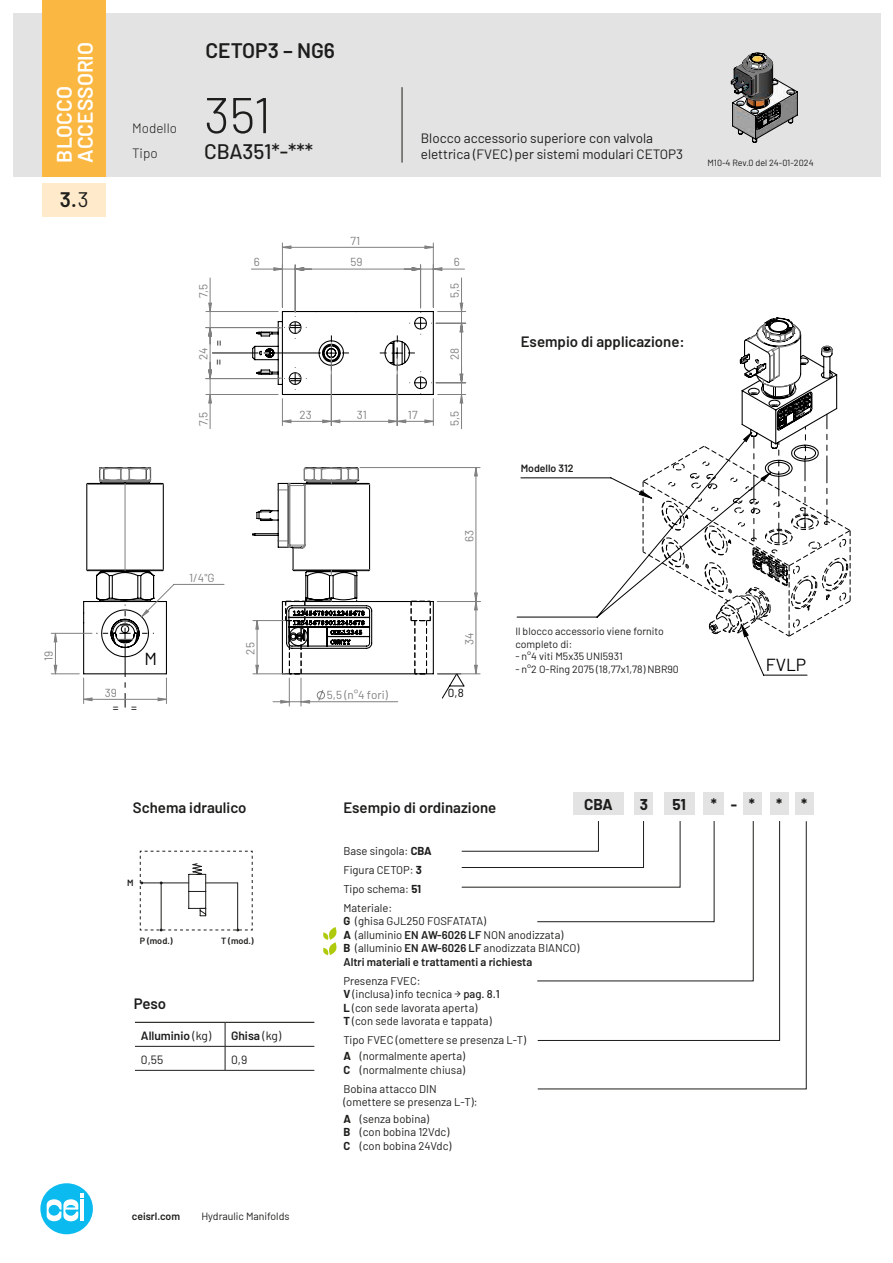
<style>
.page{position:relative;width:893px;height:1263px;background:#fff}
.page>*{position:absolute;margin:0;border:0;box-sizing:border-box;transform-origin:0 0}
.t1{font:300 50.25px "Barlow";color:#1d1d1b}
.t2{font:600 21px/21px "Barlow";color:#fff}
.t3{font:600 21px "Barlow";color:#1d1d1b}
.t4{font:500 21px "Barlow";color:#1d1d1b}
.t5{font:17.55px "Barlow";color:#000}
.t6{font:700 15.3px "Barlow";color:#1d1d1b}
.t7{font:600 15px "Barlow";color:#1d1d1b}
.t8{font:13.5px/16.2px "Barlow";color:#1d1d1b}
.t9{font:300 13.5px "Barlow";color:#1d1d1b}
.t10{font:600 12px "Barlow";color:#1d1d1b}
.t11{font:12px "Barlow";color:#1d1d1b}
.t12{font:11.7px "Barlow";color:#808081}
.t13{font:11.7px "Barlow";color:#000}
.t14{font:11.25px/13.5px "Barlow";color:#1d1d1b}
.t15{font:10.5px/12.6px "Barlow";color:#1d1d1b}
.t16{font:600 10.5px "Barlow";color:#1d1d1b}
.t17{font:9px "Barlow";color:#1d1d1b}
.t18{font:600 9px "Barlow";color:#1d1d1b}
.s1{font-weight:400}
.s2{font-weight:700}
.s3{font-weight:600}
.s4{font-family:"PI Xymbols Arrows"}
.s5{font-weight:500}
</style>
<div class="page">
<div style="left:40px;top:1183px;width:53px;height:51px;background:#0bbbef;border-radius:50%"></div>
<svg style="left:47px;top:1193px;width:37px;height:29px"></svg>
<div style="left:13px;top:13px;width:867px;height:163px;background:#e3e3e3"></div>
<div style="left:43px;top:0;width:63px;height:176px;background:#fab742"></div>
<hr style="left:402px;top:87px;width:1px;height:76px;background:#1d1d1b">
<div style="left:43px;top:183px;width:63px;height:33px;background:#ffeacc"></div>
<svg style="left:323px;top:927px;width:14px;height:28px"></svg>
<div style="left:573px;top:793px;width:51px;height:22px;background:#e3e3e3"></div>
<div style="left:635px;top:793px;width:18px;height:22px;background:#e3e3e3"></div>
<div style="left:743px;top:793px;width:18px;height:22px;background:#e3e3e3"></div>
<div style="left:770px;top:793px;width:18px;height:22px;background:#e3e3e3"></div>
<div style="left:795px;top:793px;width:18px;height:22px;background:#e3e3e3"></div>
<div style="left:664px;top:793px;width:30px;height:22px;background:#e3e3e3"></div>
<div style="left:703px;top:793px;width:21px;height:22px;background:#e3e3e3"></div>
<svg style="left:461px;top:850px;width:76px;height:38px"></svg>
<svg style="left:537px;top:821px;width:270px;height:268px"></svg>
<svg style="left:225px;top:1023px;width:1px;height:47px"></svg>
<hr style="left:135px;top:1046px;width:90px;height:1px;background:#1d1d1b">
<hr style="left:225px;top:1046px;width:89px;height:1px;background:#1d1d1b">
<hr style="left:135px;top:1070px;width:90px;height:1px;background:#1d1d1b">
<hr style="left:225px;top:1070px;width:89px;height:1px;background:#1d1d1b">
<hr style="left:135px;top:1022px;width:90px;height:1px;background:#1d1d1b">
<hr style="left:225px;top:1022px;width:89px;height:1px;background:#1d1d1b">
<svg style="left:140px;top:850px;width:113px;height:82px"></svg>
<svg style="left:84px;top:302px;width:337px;height:401px"></svg>
<svg style="left:54px;top:467px;width:202px;height:207px"></svg>
<svg style="left:209px;top:246px;width:233px;height:177px"></svg>
<svg style="left:256px;top:323px;width:221px;height:351px"></svg>
<svg style="left:460px;top:303px;width:3px;height:100px"></svg>
<svg style="left:517px;top:477px;width:291px;height:198px"></svg>
<svg style="left:638px;top:318px;width:213px;height:320px"></svg>
<svg style="left:731px;top:53px;width:67px;height:90px"></svg>
<h2 class="t2" style="left:52px;top:163px;width:122px;rotate:-90deg">BLOCCO<br>ACCESSORIO</h2>
<h2 class="t3" style="left:60px;top:184px;width:30px">3.<span class="s1">3</span></h2>
<p class="t9" style="left:132px;top:118px;width:46px">Modello</p>
<p class="t9" style="left:132px;top:143px;width:27px">Tipo</p>
<h2 class="t3" style="left:206px;top:35px;width:131px">CETOP3 – NG6</h2>
<h1 class="t1" style="left:204px;top:79px;width:68px">351</h1>
<h2 class="t4" style="left:204px;top:136px;width:111px">CBA351*-***</h2>
<p class="t8" style="left:421px;top:129px;width:264px">Blocco accessorio superiore con valvola elettrica (FVEC) per sistemi modulari CETOP3</p>
<p class="t12" style="left:195px;top:298px;width:16px;rotate:-90deg">7,5</p>
<p class="t12" style="left:195px;top:360px;width:14px;rotate:-90deg">24</p>
<p class="t13" style="left:210px;top:365px;width:26px;rotate:-90deg">= =</p>
<p class="t12" style="left:351px;top:232px;width:11px">71</p>
<p class="t12" style="left:254px;top:254px;width:8px">6</p>
<p class="t12" style="left:351px;top:254px;width:14px">59</p>
<p class="t12" style="left:454px;top:254px;width:8px">6</p>
<p class="t12" style="left:446px;top:298px;width:17px;rotate:-90deg">5,5</p>
<p class="t12" style="left:446px;top:360px;width:14px;rotate:-90deg">28</p>
<p class="t12" style="left:300px;top:406px;width:14px">23</p>
<p class="t12" style="left:357px;top:406px;width:12px">31</p>
<p class="t12" style="left:408px;top:406px;width:11px">17</p>
<p class="t12" style="left:195px;top:426px;width:16px;rotate:-90deg">7,5</p>
<p class="t12" style="left:446px;top:426px;width:17px;rotate:-90deg">5,5</p>
<h3 class="t7" style="left:521px;top:331px;width:166px">Esempio di applicazione:</h3>
<p class="t16" style="left:521px;top:460px;width:54px">Modello 312</p>
<p class="t12" style="left:40px;top:661px;width:12px;rotate:-90deg">19</p>
<p class="t12" style="left:105px;top:684px;width:14px">39</p>
<p class="t13" style="left:113px;top:699px;width:26px">= =</p>
<h3 class="t5" style="left:144px;top:646px;width:14px">M</h3>
<p class="t12" style="left:189px;top:569px;width:27px">1/4"G</p>
<p class="t12" style="left:242px;top:654px;width:14px;rotate:-90deg">25</p>
<p class="t12" style="left:461px;top:542px;width:14px;rotate:-90deg">63</p>
<p class="t12" style="left:461px;top:645px;width:14px;rotate:-90deg">34</p>
<p class="t12" style="left:327px;top:686px;width:62px">5,5 (n°4 fori)</p>
<p class="t13" style="left:448px;top:685px;width:17px">0,8</p>
<p class="t15" style="left:515px;top:624px;width:150px">Il blocco accessorio viene fornito completo di:</p>
<p class="t15" style="left:515px;top:649px;width:109px">- n°4 viti M5x35 UNI5931</p>
<p class="t15" style="left:515px;top:662px;width:165px">- n°2 O-Ring 2075 (18,77x1,78) NBR90</p>
<p class="t17" style="left:707px;top:156px;width:108px">M10-4 Rev.0 del 24-01-2024</p>
<h3 class="t5" style="left:766px;top:652px;width:42px">FVLP</h3>
<h3 class="t7" style="left:133px;top:796px;width:115px">Schema idraulico</h3>
<p class="t18" style="left:127px;top:876px;width:8px">M</p>
<p class="t18" style="left:140px;top:934px;width:34px">P (mod.)</p>
<h3 class="t7" style="left:134px;top:993px;width:34px">Peso</h3>
<p class="t18" style="left:221px;top:934px;width:34px">T (mod.)</p>
<p class="t10" style="left:141px;top:1027px;width:72px">Alluminio <span class="s1">(kg)</span></p>
<p class="t10" style="left:231px;top:1027px;width:52px">Ghisa <span class="s1">(kg)</span></p>
<p class="t11" style="left:141px;top:1051px;width:24px">0,55</p>
<p class="t11" style="left:231px;top:1051px;width:18px">0,9</p>
<p class="t16" style="left:132px;top:1209px;width:50px">ceisrl.com</p>
<p class="t15" style="left:201px;top:1209px;width:90px">Hydraulic Manifolds</p>
<h3 class="t6" style="left:584px;top:793px;width:30px">CBA</h3>
<h3 class="t6" style="left:640px;top:793px;width:10px">3</h3>
<h3 class="t6" style="left:672px;top:793px;width:15px">51</h3>
<h3 class="t6" style="left:711px;top:793px;width:46px">*-*</h3>
<h3 class="t6" style="left:776px;top:793px;width:33px">* *</h3>
<h3 class="t7" style="left:343px;top:796px;width:154px">Esempio di ordinazione</h3>
<p class="t14" style="left:343px;top:840px;width:90px;line-height:18.9px">Base singola: <span class="s2">CBA<br></span>Figura CETOP: <span class="s2">3<br></span>Tipo schema: <span class="s2">51<br></span>Materiale:</p>
<p class="t14" style="left:343px;top:913px;width:238px"><span class="s2">G</span> (ghisa GJL250 FOSFATATA)<br><span class="s2">A</span> (alluminio <span class="s3">EN AW-6026 LF</span> NON anodizzata)<br><span class="s2">B</span> (alluminio <span class="s3">EN AW-6026 LF</span> anodizzata BIANCO)<br><span class="s3">Altri materiali e trattamenti a richiesta</span></p>
<p class="t14" style="left:343px;top:973px;width:158px">Presenza FVEC:<br><span class="s2">V</span> (inclusa) info tecnica <span class="s4">S</span> <span class="s5">pag. 8.1<br></span><span class="s2">L</span> (con sede lavorata aperta)<br><span class="s2">T</span> (con sede lavorata e tappata)</p>
<p class="t14" style="left:343px;top:1031px;width:184px;line-height:16.5px">Tipo FVEC (omettere se presenza L-T)<br><span class="s2">A</span> (normalmente aperta)</p>
<p class="t14" style="left:343px;top:1062px;width:123px"><span class="s2">C</span> (normalmente chiusa)</p>
<p class="t14" style="left:343px;top:1081px;width:136px">Bobina attacco DIN (omettere se presenza L-T):</p>
<p class="t14" style="left:343px;top:1111px;width:110px"><span class="s2">A</span> (senza bobina)<br><span class="s2">B</span> (con bobina 12Vdc)<br><span class="s2">C</span> (con bobina 24Vdc)</p>
</div>
